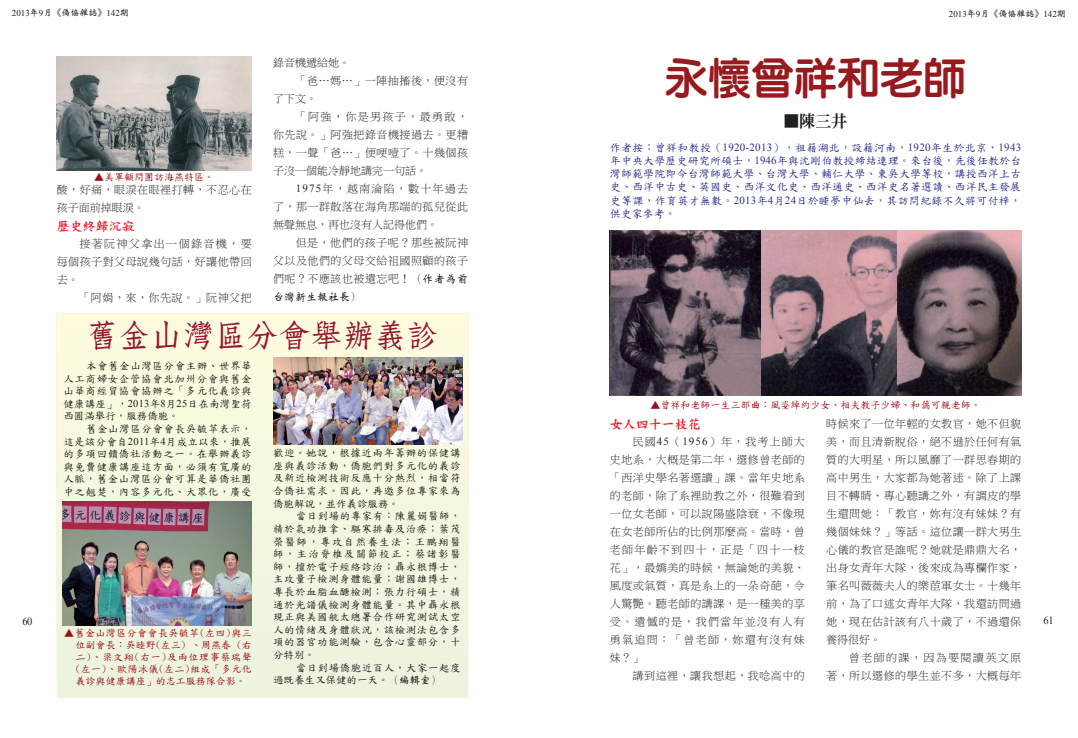
<style>
.page{position:relative;width:1078px;height:738px;background:#fff}
.page>*{position:absolute;margin:0;border:0;box-sizing:border-box;transform-origin:0 0}
.t1{font:43px "DF Li Yuan Bd HK BF";color:#981a1e}
.t2{font:32px "DF Fang Song W6 HK BF";color:#981a1e}
.t3{font:800 16px "Inn Ming";color:#231f20}
.t4{font:13px "DF Kai XB HK BF";color:#ee1b29}
.t5{font:11px/18px "P Ming Li U";letter-spacing:.045em;color:#231f20;text-align:justify}
.t6{font:11px/13.2px "DF Kai Shu SB Estd BF";letter-spacing:.02em;color:#2d2e8d;text-align:justify}
.t7{font:11px "P Ming Li U";color:#231f20}
.t8{font:11px "P Ming Li U";letter-spacing:.11em;color:#231f20}
.t9{font:11px "P Ming Li U";letter-spacing:.125em;color:#231f20}
.t10{font:700 11px "Wei Bei";color:#231f20}
.t11{font:11px "Times New Roman";color:#231f20;scale:.95 1}
.t12{font:10.5px/12.6px "DF Kai Shu SB Estd BF";letter-spacing:.055em;color:#231f20}
.t13{font:10px/12px "DF Kai Shu SB Estd BF";color:#9e0d14;text-align:justify}
.t14{font:700 9px "Wei Bei";color:#231f20}
.s1{font-family:"Times New Roman";font-weight:400}
.s2{font-family:"Times New Roman"}
.s3{font-family:"Wei Bei";font-weight:700}
</style>
<div class="page">
<div style="left:57px;top:313px;width:411px;height:384px;background:#f3f7df"></div>
<img style="left:57px;top:57px;width:195px;height:113px">
<img style="left:609px;top:231px;width:412px;height:164px">
<svg style="left:89px;top:318px;width:123px;height:33px"></svg>
<svg style="left:218px;top:314px;width:220px;height:37px"></svg>
<img style="left:62px;top:501px;width:190px;height:124px">
<img style="left:273px;top:357px;width:189px;height:87px">
<p class="t14" style="left:12px;top:8px;width:119px"><span class="s1">2013</span>年<span class="s1">9</span>月《僑協雜誌》<span class="s1">142</span>期</p>
<p class="t14" style="left:948px;top:9px;width:118px"><span class="s1">2013</span>年<span class="s1">9</span>月《僑協雜誌》<span class="s1">142</span>期</p>
<p class="t13" style="left:94px;top:170px;width:122px">▲美軍顧問團訪海燕特區。</p>
<p class="t5" style="left:57px;top:180px;width:196px">酸，好痛，眼淚在眼裡打轉，不忍心在孩子面前掉眼淚。</p>
<p class="t4" style="left:57px;top:220px;width:79px">歷史終歸沉寂</p>
<p class="t5" style="left:57px;top:234px;width:196px;text-indent:23px">接著阮神父拿出一個錄音機，要每個孩子對父母說幾句話，好讓他帶回去。</p>
<p class="t5" style="left:79px;top:288px;width:174px">「阿娟，來，你先說。」阮神父把</p>
<p class="t5" style="left:273px;top:53px;width:78px">錄音機遞給她。</p>
<p class="t5" style="left:296px;top:71px;width:174px">「爸…媽…」一陣抽搐後，便沒有</p>
<p class="t5" style="left:273px;top:89px;width:45px">了下文。</p>
<p class="t9" style="left:296px;top:111px;width:174px">「阿強，你是男孩子，最勇敢，</p>
<p class="t5" style="left:273px;top:125px;width:196px">你先說。」阿強把錄音機接過去。更糟</p>
<p class="t5" style="left:273px;top:143px;width:196px">糕，一聲「爸…」便哽噎了。十幾個孩</p>
<p class="t7" style="left:273px;top:165px;width:155px">子沒一個能冷靜地講完一句話。</p>
<p class="t8" style="left:296px;top:183px;width:174px"><span class="s2">1975</span>年，越南淪陷，數十年過去</p>
<p class="t5" style="left:273px;top:197px;width:196px">了，那一群散落在海角那端的孤兒從此</p>
<p class="t7" style="left:273px;top:219px;width:166px">無聲無息，再也沒有人記得他們。</p>
<p class="t5" style="left:296px;top:233px;width:174px">但是，他們的孩子呢？那些被阮神</p>
<p class="t5" style="left:273px;top:251px;width:196px">父以及他們的父母交給祖國照顧的孩子</p>
<p class="t5" style="left:273px;top:269px;width:196px">們呢？不應該也被遺忘吧！<span class="s3">（作者為前</span></p>
<p class="t10" style="left:273px;top:291px;width:89px">台灣新生報社長）</p>
<h1 class="t1" style="left:664px;top:57px;width:302px">永懷曾祥和老師</h1>
<h3 class="t3" style="left:783px;top:112px;width:65px">▓陳三井</h3>
<p class="t6" style="left:609px;top:141px;width:413px">作者按：曾祥和教授（<span class="s2">1920-2013</span>），祖籍湖北，設籍河南，<span class="s2">1920</span>年生於北京，<span class="s2">1943</span>年中央大學歷史研究所碩士，<span class="s2">1946</span>年與沈剛伯教授締結連理。來台後，先後任教於台灣師範學院即今台灣師範大學、台灣大學、輔仁大學、東吳大學等校，講授西洋上古史、西洋中古史、英國史、西洋文化史、西洋通史、西洋史名著選讀、西洋民主發展史等課，作育英才無數。<span class="s2">2013</span>年<span class="s2">4</span>月<span class="s2">24</span>日於睡夢中仙去，其訪問紀錄不久將可付梓，供史家參考。</p>
<h2 class="t2" style="left:86px;top:319px;width:353px">舊金山灣區分會舉辦義診</h2>
<p class="t12" style="left:63px;top:359px;width:190px;text-align:justify;text-indent:23px">本會舊金山灣區分會主辦、世界華人工商婦女企管協會北加州分會與舊金山華商經貿協會協辦之「多元化義診與健康講座」，<span class="s2">2013</span>年<span class="s2">8</span>月<span class="s2">25</span>日在南灣聖荷西圓滿舉行，服務僑胞。</p>
<p class="t12" style="left:63px;top:422px;width:195px;text-indent:23px">舊金山灣區分會會長吳毓苹表示，這是該分會自<span class="s2">2011</span>年<span class="s2">4</span>月成立以來，推展的多項回饋僑社活動之一。在舉辦義診與免費健康講座這方面，必須有寬廣的人脈，舊金山灣區分會可算是華僑社團中之翹楚，內容多元化、大眾化，廣受</p>
<p class="t13" style="left:650px;top:399px;width:331px">▲曾祥和老師一生三部曲：風姿綽約少女、相夫教子少婦、和藹可親老師。</p>
<p class="t5" style="left:826px;top:414px;width:196px">時候來了一位年輕的女教官，她不但貌美，而且清新脫俗，絕不遜於任何有氣質的大明星，所以風靡了一群思春期的高中男生，大家都為她著迷。除了上課目不轉睛、專心聽講之外，有調皮的學生還問她：「教官，妳有沒有妹妹？有幾個妹妹？」等話。這位讓一群大男生心儀的教官是誰呢？她就是鼎鼎大名，出身女青年大隊，後來成為專欄作家，筆名叫薇薇夫人的樂茞軍女士。十幾年前，為了口述女青年大隊，我還訪問過她，現在估計該有八十歲了，不過還保養得很好。</p>
<p class="t5" style="left:826px;top:648px;width:196px;text-align:right">曾老師的課，因為要閱讀英文原<br>著，所以選修的學生並不多，大概每年</p>
<p class="t4" style="left:609px;top:417px;width:92px">女人四十一枝花</p>
<p class="t5" style="left:609px;top:432px;width:196px;text-indent:23px">民國<span class="s2">45</span>（<span class="s2">1956</span>）年，我考上師大史地系，大概是第二年，選修曾老師的「西洋史學名著選讀」課。當年史地系的老師，除了系裡助教之外，很難看到一位女老師，可以說陽盛陰衰，不像現在女老師所佔的比例那麼高。當時，曾老師年齡不到四十，正是「四十一枝花」，最嬌美的時候，無論她的美貌、風度或氣質，真是系上的一朵奇葩，令人驚艷。聽老師的講課，是一種美的享受。遺憾的是，我們當年並沒有人有勇氣追問：「曾老師，妳還有沒有妹妹？」</p>
<p class="t5" style="left:632px;top:666px;width:174px">講到這裡，讓我想起，我唸高中的</p>
<p class="t12" style="left:273px;top:446px;width:194px">歡迎。她說，根據近兩年籌辦的保健講座與義診活動，僑胞們對多元化的義診及新近檢測技術反應十分熱烈，相當符合僑社需求。因此，再邀多位專家來為僑胞解說，並作義診服務。</p>
<p class="t12" style="left:273px;top:509px;width:189px;text-align:justify;text-indent:23px">當日到場的專家有：陳麗娟醫師，精於氣功推拿、驅寒排毒及治療；葉茂榮醫師，專攻自然養生法；王鵬翔醫師，主治脊椎及關節校正；蔡諸彰醫師，擅於電子經絡診治；聶永根博士，主攻量子檢測身體能量；謝國雄博士，專長於血脂血醣檢測；張力行碩士，精通於光譜儀檢測身體能量。其中聶永根現正與美國航太總署合作研究測試太空人的情緒及身體狀況，該檢測法包含多項的器官功能測驗，包含心靈部分，十分特別。</p>
<p class="t12" style="left:273px;top:660px;width:189px;text-indent:23px">當日到場僑胞近百人，大家一起度過既養生又保健的一天。<span class="s3">（編輯室）</span></p>
<p class="t11" style="left:22px;top:613px;width:12px">60</p>
<p class="t11" style="left:1043px;top:612px;width:12px">61</p>
<p class="t13" style="left:76px;top:626px;width:178px;text-indent:-11px">▲舊金山灣區分會會長吳毓苹(左四)與三位副會長：吳睦野(左三) 、周燕春 (右二)、梁文翔(右一)及兩位理事蔡瑞聲(左一)、歐陽冰儀(左二)組成「多元化義診與健康講座」的志工服務隊合影。</p>
</div>
